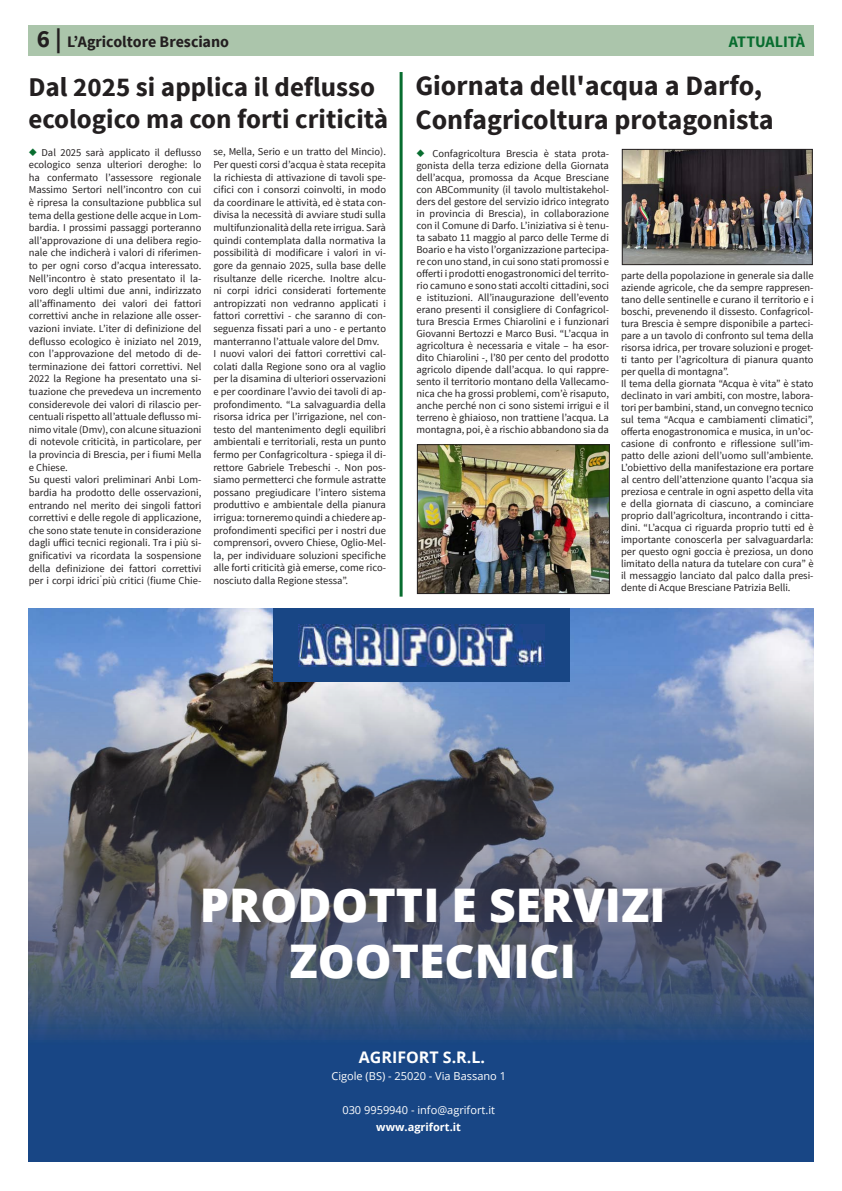
<style>
.page{position:relative;width:842px;height:1191px;background:#fff}
.page>*{position:absolute;margin:0;border:0;box-sizing:border-box;transform-origin:0 0}
.t1{font:800 46.4px/55.7px "Open Sans";color:#fff;text-align:center}
.Testo_lungo{font:700 28px "Source Sans Pro";color:#231f20}
.TITOLI_articoli_BIG{font:700 27px/32.4px "Source Sans Pro";color:#231f20}
.t2{font:700 16px "Source Sans Pro";letter-spacing:-.005em;color:#231f20}
.t3{font:700 16px "Open Sans";color:#fff}
.t4{font:700 16px "Source Sans Pro";letter-spacing:-.01em;color:#086d2f}
.t5{font:11px/17px "Open Sans";color:#fff;text-align:center}
.Testo_lungo-2{font:10.5px/12.6px "Source Sans Pro";color:#231f20;text-align:justify}
.s1{font-size:25px}
.s2{color:#086d2f}
.s3{font-weight:700}
</style>
<div class="page">
<div style="left:28px;top:26px;width:786px;height:30px;background:#abc5ab"></div>
<img style="left:624px;top:151px;width:187px;height:112px">
<div style="left:622px;top:149px;width:191px;height:116px;border:1px solid #231f20"></div>
<hr style="left:400px;top:72px;width:3px;height:524px;background:#086d2f">
<img style="left:28px;top:608px;width:786px;height:553px">
<div style="left:273px;top:608px;width:297px;height:74px;background:#184685"></div>
<img style="left:298px;top:624px;width:246px;height:42px">
<img style="left:419px;top:446px;width:189px;height:146px">
<div style="left:417px;top:444px;width:193px;height:150px;border:1px solid #231f20"></div>
<p class="t2" style="left:37px;top:32px;width:194px"><span class="s1">6 |</span> L’Agricoltore Bresciano</p>
<p class="t4" style="left:729px;top:32px;width:78px">ATTUALITÀ</p>
<p class="TITOLI_articoli_BIG" style="left:28px;top:71px;width:362px">Dal 2025 si applica il deflusso ecologico ma con forti criticità</p>
<p class="Testo_lungo-2" style="left:29px;top:146px;width:174px"><span class="s2">◆</span> Dal 2025 sarà applicato il deflusso ecologico senza ulteriori deroghe: lo ha confermato l’assessore regionale Massimo Sertori nell’incontro con cui è ripresa la consultazione pubblica sul tema della gestione delle acque in Lom&shy;bardia. I prossimi passaggi porteranno all’approvazione di una delibera regio&shy;nale che indicherà i valori di riferimen&shy;to per ogni corso d’acqua interessato.<br>Nell’incontro è stato presentato il la&shy;voro degli ultimi due anni, indirizzato all’affinamento dei valori dei fattori correttivi anche in relazione alle osser&shy;vazioni inviate. L’iter di definizione del deflusso ecologico è iniziato nel 2019, con l’approvazione del metodo di de&shy;terminazione dei fattori correttivi. Nel 2022 la Regione ha presentato una si&shy;tuazione che prevedeva un incremento considerevole dei valori di rilascio per&shy;centuali rispetto all’attuale deflusso mi&shy;nimo vitale (Dmv), con alcune situazioni di notevole criticità, in particolare, per la provincia di Brescia, per i fiumi Mella e Chiese.</p>
<p class="Testo_lungo-2" style="left:29px;top:474px;width:174px">Su questi valori preliminari Anbi Lom&shy;bardia ha prodotto delle osservazioni, entrando nel merito dei singoli fattori correttivi e delle regole di applicazione, che sono state tenute in considerazione dagli uffici tecnici regionali. Tra i più si&shy;gnificativi va ricordata la sospensione della definizione dei fattori correttivi per i corpi idrici più critici (fiume Chie-</p>
<p class="Testo_lungo" style="left:415px;top:68px;width:348px">Giornata dell'acqua a Darfo,</p>
<p class="Testo_lungo" style="left:415px;top:101px;width:360px">Confagricoltura protagonista</p>
<p class="Testo_lungo-2" style="left:416px;top:147px;width:194px;line-height:12px"><span class="s2">◆</span> Confagricoltura Brescia è stata prota&shy;gonista della terza edizione della Giornata dell’acqua, promossa da Acque Bresciane con ABCommunity (il tavolo multistakehol&shy;ders del gestore del servizio idrico integrato in provincia di Brescia), in collaborazione con il Comune di Darfo. L’iniziativa si è tenu&shy;ta sabato 11 maggio al parco delle Terme di Boario e ha visto l’organizzazione partecipa&shy;re con uno stand, in cui sono stati promossi e offerti i prodotti enogastronomici del territo&shy;rio camuno e sono stati accolti cittadini, soci e istituzioni. All’inaugurazione dell’evento erano presenti il consigliere di Confagricol&shy;tura Brescia Ermes Chiarolini e i funzionari Giovanni Bertozzi e Marco Busi. “L’acqua in agricoltura è necessaria e vitale – ha esor&shy;dito Chiarolini -, l’80 per cento del prodotto agricolo dipende dall’acqua. Io qui rappre&shy;sento il territorio montano della Vallecamo&shy;nica che ha grossi problemi, com’è risaputo, anche perché non ci sono sistemi irrigui e il terreno è ghiaioso, non trattiene l’acqua. La montagna, poi, è a rischio abbandono sia da</p>
<p class="Testo_lungo-2" style="left:213px;top:146px;width:174px">se, Mella, Serio e un tratto del Mincio).<br>Per questi corsi d’acqua è stata recepita la richiesta di attivazione di tavoli spe&shy;cifici con i consorzi coinvolti, in modo da coordinare le attività, ed è stata con&shy;divisa la necessità di avviare studi sulla multifunzionalità della rete irrigua. Sarà quindi contemplata dalla normativa la possibilità di modificare i valori in vi&shy;gore da gennaio 2025, sulla base delle risultanze delle ricerche. Inoltre alcu&shy;ni corpi idrici considerati fortemente antropizzati non vedranno applicati i fattori correttivi - che saranno di con&shy;seguenza fissati pari a uno - e pertanto manterranno l’attuale valore del Dmv.</p>
<p class="Testo_lungo-2" style="left:213px;top:347px;width:174px">I nuovi valori dei fattori correttivi cal&shy;colati dalla Regione sono ora al vaglio per la disamina di ulteriori osservazioni e per coordinare l’avvio dei tavoli di ap&shy;profondimento. “La salvaguardia della risorsa idrica per l’irrigazione, nel con&shy;testo del mantenimento degli equilibri ambientali e territoriali, resta un punto fermo per Confagricoltura - spiega il di&shy;rettore Gabriele Trebeschi -. Non pos&shy;siamo permetterci che formule astratte possano pregiudicare l’intero sistema produttivo e ambientale della pianura irrigua: torneremo quindi a chiedere ap&shy;profondimenti specifici per i nostri due comprensori, ovvero Chiese, Oglio-Mel&shy;la, per individuare soluzioni specifiche alle forti criticità già emerse, come rico&shy;nosciuto dalla Regione stessa”.</p>
<p class="Testo_lungo-2" style="left:621px;top:269px;width:194px;line-height:12px">parte della popolazione in generale sia dalle aziende agricole, che da sempre rappresen&shy;tano delle sentinelle e curano il territorio e i boschi, prevenendo il dissesto. Confagricol&shy;tura Brescia è sempre disponibile a parteci&shy;pare a un tavolo di confronto sul tema della risorsa idrica, per trovare soluzioni e proget&shy;ti tanto per l’agricoltura di pianura quanto per quella di montagna”.</p>
<p class="Testo_lungo-2" style="left:621px;top:377px;width:194px;line-height:12px">Il tema della giornata “Acqua è vita” è stato declinato in vari ambiti, con mostre, labora&shy;tori per bambini, stand, un convegno tecnico sul tema “Acqua e cambiamenti climatici”, offerta enogastronomica e musica, in un’oc&shy;casione di confronto e riflessione sull’im&shy;patto delle azioni dell’uomo sull’ambiente.<br>L’obiettivo della manifestazione era portare al centro dell’attenzione quanto l’acqua sia preziosa e centrale in ogni aspetto della vita e della giornata di ciascuno, a cominciare proprio dall’agricoltura, incontrando i citta&shy;dini. “L’acqua ci riguarda proprio tutti ed è importante conoscerla per salvaguardarla: per questo ogni goccia è preziosa, un dono limitato della natura da tutelare con cura” è il messaggio lanciato dal palco dalla presi&shy;dente di Acque Bresciane Patrizia Belli.</p>
<p class="t1" style="left:200px;top:875px;width:467px">PRODOTTI E SERVIZI<br>ZOOTECNICI</p>
<p class="t3" style="left:359px;top:1045px;width:128px">AGRIFORT S.R.L.</p>
<p class="t5" style="left:331px;top:1067px;width:176px">Cigole (BS) - 25020 - Via Bassano 1</p>
<p class="t5" style="left:342px;top:1101px;width:154px">030 9959940 - info@agrifort.it <span class="s3">www.agrifort.it</span></p>
</div>
